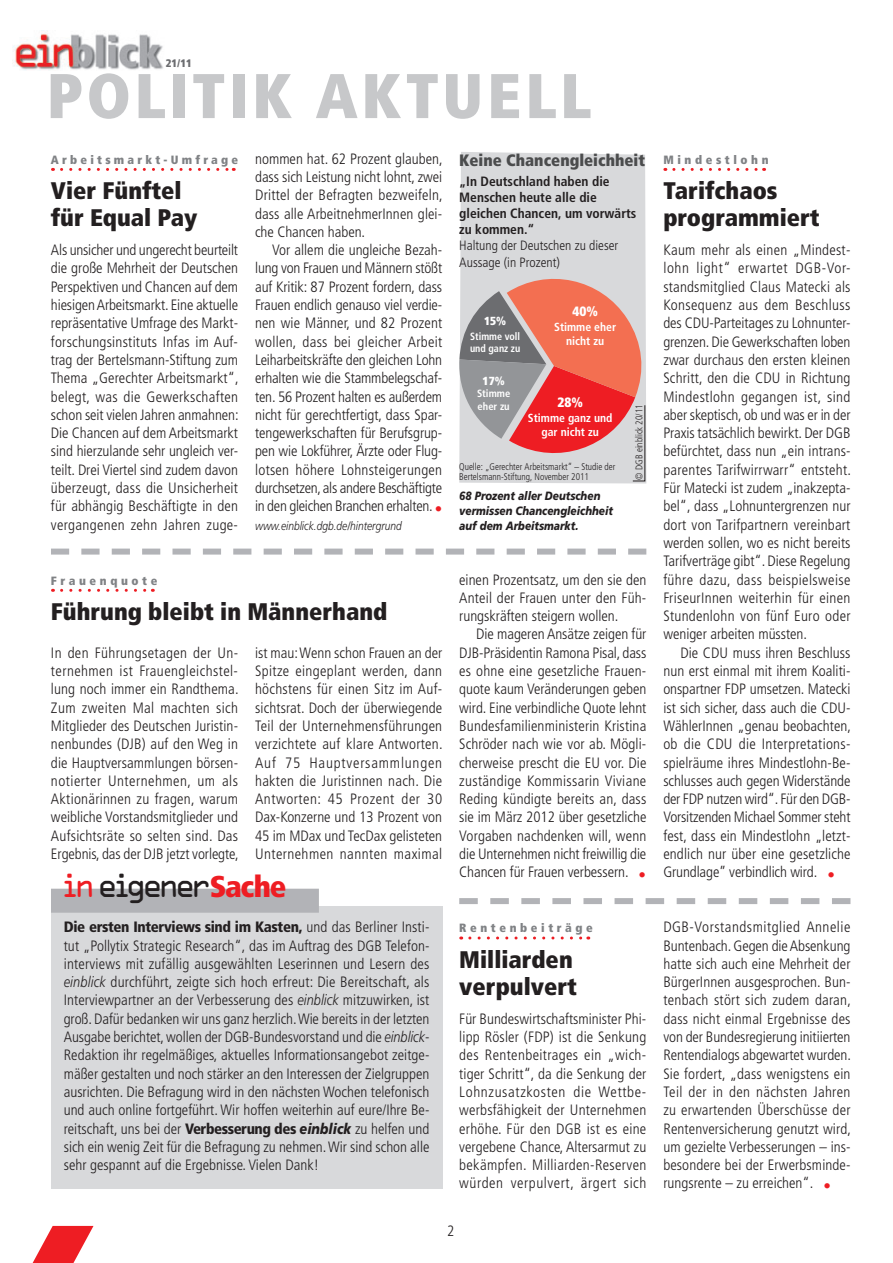
<style>
.page{position:relative;width:893px;height:1263px;background:#fff}
.page>*{position:absolute;margin:0;border:0;box-sizing:border-box;transform-origin:0 0}
.t1{font:900 condensed 63px "Frutiger";letter-spacing:.06em;color:#c7c8ca}
.t2{font:30px "OCRA";letter-spacing:-.175em;color:#231f20}
.t3{font:900 condensed 24px/27px "Frutiger";color:#231f20}
.t4{font:900 condensed 16.5px "Frutiger";color:#4b4c4d}
.t5{font:300 condensed 15px/18.3px "Frutiger";color:#231f20;text-align:justify}
.t6{font:700 condensed 13.5px/16.2px "Frutiger";color:#231f20}
.t7{font:300 condensed 13.5px/16.2px "Frutiger";color:#231f20}
.t8{font:900 condensed 13.5px "Frutiger";color:#fff}
.t9{font:italic 900 12px/15px "Frutiger";color:#231f20;scale:.85 1}
.t10{font:900 condensed 12px "Frutiger";letter-spacing:.3em;color:#808285}
.t11{font:italic 300 12px "Frutiger";color:#231f20;scale:.85 1}
.t12{font:900 condensed 12px "Frutiger";letter-spacing:.27em;color:#808285}
.t13{font:700 condensed 11.7px/14.1px "Frutiger";color:#fff;text-align:center}
.t14{font:900 condensed 11.7px "Frutiger";color:#fff}
.t15{font:900 condensed 10.95px "Frutiger";color:#6c6d70}
.t16{font:700 condensed 10.5px/12.6px "Frutiger";color:#fff;scale:.96 1}
.t17{font:700 condensed 10.5px/12.6px "Frutiger";color:#fff}
.t18{font:300 condensed 9.75px/10.5px "Frutiger";color:#231f20;scale:.95 1}
.s1{color:#ee1d23}
.s2{font-family:"Frutiger";font-weight:900;font-stretch:condensed;color:#ee1d23}
.s3{font-weight:900}
.s4{font-style:italic;font-stretch:normal}
.s5{font-weight:900;font-style:italic;font-stretch:normal}
</style>
<div class="page">
<img style="left:13px;top:30px;width:150px;height:40px">
<svg style="left:32px;top:1226px;width:62px;height:37px"></svg>
<div style="left:459px;top:152px;width:187px;height:332px;background:#d8d9db"></div>
<svg style="left:459px;top:267px;width:186px;height:214px;background:#d1908b"></svg>
<svg style="left:62px;top:168px;width:172px;height:3px"></svg>
<svg style="left:459px;top:898px;width:391px;height:6px"></svg>
<svg style="left:51px;top:549px;width:595px;height:6px"></svg>
<div style="left:51px;top:906px;width:391px;height:282px;background:#d8d9db"></div>
<div style="left:51px;top:889px;width:268px;height:24px;background:#b2b3b7"></div>
<svg style="left:674px;top:168px;width:90px;height:3px"></svg>
<svg style="left:470px;top:937px;width:119px;height:3px"></svg>
<svg style="left:62px;top:589px;width:91px;height:3px"></svg>
<p class="t15" style="left:166px;top:59px;width:28px">21/11</p>
<h1 class="t1" style="left:47px;top:71px;width:546px">POLITIK AKTUELL</h1>
<p class="t12" style="left:51px;top:155px;width:189px">Arbeitsmarkt-Umfrage</p>
<h3 class="t3" style="left:51px;top:179px;width:148px">Vier Fünftel für Equal Pay</h3>
<p class="t5" style="left:51px;top:242px;width:189px">Als unsicher und ungerecht beurteilt die große Mehrheit der Deutschen Perspektiven und Chancen auf dem hiesigen Arbeitsmarkt. Eine aktuelle repräsentative Umfrage des Markt&shy;forschungsinstituts Infas im Auf&shy;trag der Bertelsmann-Stiftung zum Thema „Gerechter Arbeitsmarkt“, belegt, was die Gewerkschaften schon seit vielen Jahren anmahnen:<br>Die Chancen auf dem Arbeitsmarkt sind hierzulande sehr ungleich ver&shy;teilt. Drei Viertel sind zudem davon überzeugt, dass die Unsicherheit für abhängig Beschäftigte in den vergangenen zehn Jahren zuge-</p>
<p class="t5" style="left:255px;top:151px;width:189px">nommen hat. 62 Prozent glauben, dass sich Leistung nicht lohnt, zwei Drittel der Befragten bezweifeln, dass alle ArbeitnehmerInnen glei&shy;che Chancen haben.</p>
<p class="t5" style="left:255px;top:242px;width:189px;text-indent:17px">Vor allem die ungleiche Bezah&shy;lung von Frauen und Männern stößt auf Kritik: 87 Prozent fordern, dass Frauen endlich genauso viel verdie&shy;nen wie Männer, und 82 Prozent wollen, dass bei gleicher Arbeit Leiharbeitskräfte den gleichen Lohn erhalten wie die Stammbelegschaf&shy;ten. 56 Prozent halten es außerdem nicht für gerechtfertigt, dass Spar&shy;tengewerkschaften für Berufsgrup&shy;pen wie Lokführer, Ärzte oder Flug&shy;lotsen höhere Lohnsteigerungen durchsetzen, als andere Beschäftigte in den gleichen Branchen erhalten. <span class="s1">•</span></p>
<p class="t11" style="left:255px;top:521px;width:174px">www.einblick.dgb.de/hintergrund</p>
<p class="t10" style="left:51px;top:576px;width:108px">Frauenquote</p>
<h3 class="t3" style="left:51px;top:600px;width:338px">Führung bleibt in Männerhand</h3>
<p class="t5" style="left:51px;top:645px;width:189px">In den Führungsetagen der Un&shy;ternehmen ist Frauengleichstel&shy;lung noch immer ein Randthema.<br>Zum zweiten Mal machten sich Mitglieder des Deutschen Juristin&shy;nenbundes (DJB) auf den Weg in die Hauptversammlungen börsen&shy;notierter Unternehmen, um als Aktionärinnen zu fragen, warum weibliche Vorstandsmitglieder und Aufsichtsräte so selten sind. Das Ergebnis, das der DJB jetzt vorlegte,</p>
<p class="t5" style="left:255px;top:645px;width:189px">ist mau: Wenn schon Frauen an der Spitze eingeplant werden, dann höchstens für einen Sitz im Auf&shy;sichtsrat. Doch der überwiegende Teil der Unternehmensführungen verzichtete auf klare Antworten.<br>Auf 75 Hauptversammlungen hakten die Juristinnen nach. Die Antworten: 45 Prozent der 30<br>Dax-Konzerne und 13 Prozent von 45 im MDax und TecDax gelisteten Unternehmen nannten maximal</p>
<h2 class="t2" style="left:59px;top:875px;width:228px"><span class="s1">in</span> eigener<span class="s2">Sache</span></h2>
<p class="t5" style="left:64px;top:919px;width:367px"><span class="s3">Die ersten Interviews sind im Kasten,</span> und das Berliner Insti&shy;tut „Pollytix Strategic Research“, das im Auftrag des DGB Telefon&shy;interviews mit zufällig ausgewählten Leserinnen und Lesern des <span class="s4">einblick</span> durchführt, zeigte sich hoch erfreut: Die Bereitschaft, als Interview partner an der Verbesserung des <span class="s4">einblick</span> mitzuwirken, ist groß. Dafür bedanken wir uns ganz herzlich. Wie bereits in der letzten Ausgabe berichtet, wollen der DGB-Bundesvorstand und die <span class="s4">einblick</span>-Redaktion ihr regelmäßiges, aktuelles Informationsangebot zeitge&shy;mäßer gestalten und noch stärker an den Interessen der Zielgruppen ausrichten. Die Befragung wird in den nächsten Wochen telefonisch und auch online fortgeführt. Wir hoffen weiterhin auf eure/Ihre Be&shy;reitschaft, uns bei der <span class="s3">Verbesserung des</span> <span class="s5">einblick</span> zu helfen und sich ein wenig Zeit für die Befragung zu nehmen. Wir sind schon alle sehr gespannt auf die Ergebnisse. Vielen Dank!</p>
<p class="t4" style="left:459px;top:154px;width:187px">Keine Chancengleichheit</p>
<p class="t6" style="left:459px;top:174px;width:179px">„In Deutschland haben die<br>Menschen heute alle die gleichen Chancen, um vorwärts zu kommen.“</p>
<p class="t7" style="left:459px;top:239px;width:160px">Haltung der Deutschen zu dieser<br>Aussage (in Prozent)</p>
<p class="t8" style="left:572px;top:306px;width:27px">40%</p>
<p class="t14" style="left:484px;top:317px;width:24px">15%</p>
<p class="t13" style="left:554px;top:321px;width:63px">Stimme eher nicht zu</p>
<p class="t16" style="left:470px;top:330px;width:54px">Stimme voll und ganz zu</p>
<p class="t17" style="left:477px;top:388px;width:35px">Stimme eher zu</p>
<p class="t8" style="left:557px;top:397px;width:27px">28%</p>
<p class="t14" style="left:483px;top:376px;width:24px">17%</p>
<p class="t13" style="left:528px;top:411px;width:86px">Stimme ganz und gar nicht zu</p>
<p class="t18" style="left:459px;top:462px;width:166px">Quelle: „Gerechter Arbeitsmarkt“ – Studie der<br>Bertelsmann-Stiftung, November 2011</p>
<p class="t9" style="left:459px;top:489px;width:182px">68 Prozent aller Deutschen vermissen Chancengleichheit auf dem Arbeitsmarkt.</p>
<p class="t18" style="left:635px;top:480px;width:81px;rotate:-90deg">© DGB einblick 20/11</p>
<p class="t5" style="left:459px;top:571px;width:189px">einen Prozentsatz, um den sie den Anteil der Frauen unter den Füh&shy;rungskräften steigern wollen.</p>
<p class="t5" style="left:459px;top:626px;width:189px;text-indent:17px">Die mageren Ansätze zeigen für DJB-Präsidentin Ramona Pisal, dass es ohne eine gesetzliche Frauen&shy;quote kaum Veränderungen geben wird. Eine verbindliche Quote lehnt Bundesfamilienministerin Kristina Schröder nach wie vor ab. Mögli&shy;cherweise prescht die EU vor. Die zuständige Kommissarin Viviane Reding kündigte bereits an, dass sie im März 2012 über gesetzliche Vorgaben nachdenken will, wenn die Unternehmen nicht freiwillig die Chancen für Frauen verbessern. <span class="s1">•</span></p>
<p class="t10" style="left:459px;top:923px;width:135px">Rentenbeiträge</p>
<h3 class="t3" style="left:459px;top:948px;width:119px">Milliarden verpulvert</h3>
<p class="t5" style="left:459px;top:1011px;width:189px">Für Bundeswirtschaftsminister Phi&shy;lipp Rösler (FDP) ist die Senkung des Rentenbeitrages ein „wich&shy;tiger Schritt“, da die Senkung der Lohnzusatzkosten die Wettbe&shy;werbsfähigkeit der Unternehmen erhöhe. Für den DGB ist es eine vergebene Chance, Altersarmut zu bekämpfen. Milliarden-Reserven würden verpulvert, ärgert sich</p>
<p class="t5" style="left:447px;top:1223px;width:9px">2</p>
<p class="t10" style="left:663px;top:155px;width:107px">Mindestlohn</p>
<h3 class="t3" style="left:663px;top:179px;width:158px">Tarifchaos programmiert</h3>
<p class="t5" style="left:663px;top:242px;width:189px">Kaum mehr als einen „Mindest&shy;lohn light“ erwartet DGB-Vor&shy;standsmitglied Claus Matecki als Konsequenz aus dem Beschluss des CDU-Parteitages zu Lohnunter&shy;grenzen. Die Gewerkschaften loben zwar durchaus den ersten kleinen Schritt, den die CDU in Richtung Mindestlohn gegangen ist, sind aber skeptisch, ob und was er in der Praxis tatsächlich bewirkt. Der DGB befürchtet, dass nun „ein intrans&shy;parentes Tarifwirrwarr“ entsteht.<br>Für Matecki ist zudem „inakzepta&shy;bel“, dass „Lohnuntergrenzen nur dort von Tarifpartnern vereinbart werden sollen, wo es nicht bereits Tarifverträge gibt“. Diese Regelung führe dazu, dass beispielsweise FriseurInnen weiterhin für einen Stundenlohn von fünf Euro oder weniger arbeiten müssten.</p>
<p class="t5" style="left:663px;top:645px;width:189px;text-indent:17px">Die CDU muss ihren Beschluss nun erst einmal mit ihrem Koaliti&shy;onspartner FDP umsetzen. Matecki ist sich sicher, dass auch die CDU-WählerInnen „genau beobachten, ob die CDU die Interpretations&shy;spielräume ihres Mindestlohn-Be&shy;schlusses auch gegen Widerstände der FDP nutzen wird“. Für den DGB-Vorsitzenden Michael Sommer steht fest, dass ein Mindestlohn „letzt&shy;endlich nur über eine gesetzliche Grundlage” verbindlich wird. <span class="s1">•</span></p>
<p class="t5" style="left:663px;top:919px;width:189px">DGB-Vorstandsmitglied Annelie Buntenbach. Gegen die Absenkung hatte sich auch eine Mehrheit der BürgerInnen ausgesprochen. Bun&shy;tenbach stört sich zudem daran, dass nicht einmal Ergebnisse des von der Bundesregierung initiierten Rentendialogs abgewartet wurden.<br>Sie fordert, „dass wenigstens ein Teil der in den nächsten Jahren zu erwartenden Überschüsse der Rentenversicherung genutzt wird, um gezielte Verbesserungen – ins&shy;besondere bei der Erwerbsminde&shy;rungsrente – zu erreichen“. <span class="s1">•</span></p>
</div>
